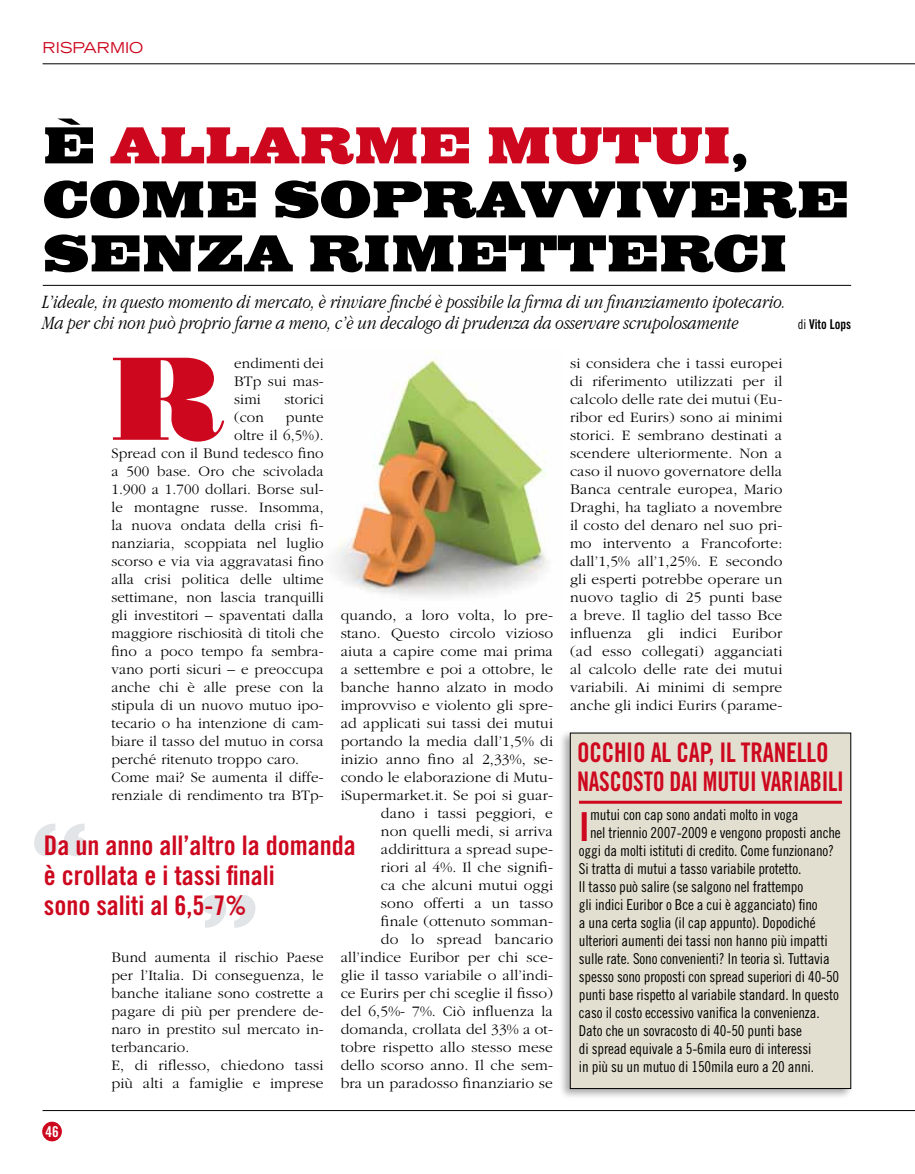
<style>
.page{position:relative;width:915px;height:1174px;background:#fff}
.page>*{position:absolute;margin:0;border:0;box-sizing:border-box;transform-origin:0 0}
.t1{font:123px "Thorowgood D";color:#cd071e}
.t2{font:108px "Egyptienne D Bold Exte";color:#e2e5e7}
.t3{font:54px/54px "Egyptienne D Bold Exte";letter-spacing:-.01em;color:#000}
.t4{font:39.9px "Trade Gothic LT Std Bd Cn 20";color:#cd071e}
.t5{font:27px/30px "Trade Gothic LT Std Bd Cn 20";color:#cd071e}
.t6{font:27px/28.5px "Trade Gothic LT Std Bd Cn 20";color:#cd071e;scale:.93 1}
.t7{font:italic 300 condensed 19.5px/21px "Garamond";color:#000}
.t8{font:300 15px/18px "Garamond";letter-spacing:.01em;color:#000;text-align:justify}
.t9{font:15px "Trade Gothic LT Std Cn 18";letter-spacing:-.01em;color:#000}
.t10{font:expanded 15px "Trade Gothic LT Std";color:#cd071e}
.t11{font:15px "Trade Gothic LT Std Bd Cn 20";color:#fff}
.t12{font:13.5px "Trade Gothic LT Std Bd Cn 20";color:#000;scale:.95 1}
.s1{color:#cd071e}
.s2{font-family:"Trade Gothic LT Std Cn 18"}
</style>
<div class="page">
<div style="left:42px;top:1121px;width:20px;height:20px;background:#cd071e;border-radius:50%"></div>
<img style="left:335px;top:349px;width:214px;height:248px">
<hr style="left:43px;top:63px;width:871px;height:1px;background:#000">
<hr style="left:43px;top:285px;width:807px;height:1px;background:#000">
<hr style="left:43px;top:1110px;width:871px;height:1px;background:#000">
<div style="left:558px;top:729px;width:295px;height:371px;background:#000;opacity:.33"></div>
<div style="left:570px;top:733px;width:280px;height:355px;background:#e3dfd0"></div>
<div style="left:569px;top:732px;width:281px;height:357px;border:1px solid #000"></div>
<hr style="left:578px;top:800px;width:263px;height:3px;background:#cd071e">
<p class="t10" style="left:43px;top:38px;width:102px">RISPARMIO</p>
<h3 class="t3" style="left:43px;top:120px;width:807px">È <span class="s1">ALLARME MUTUI</span>,<br>COME SOPRAVVIVERE<br>SENZA RIMETTERCI</h3>
<h3 class="t7" style="left:43px;top:292px;width:744px">L’ideale, in questo momento di mercato, è rinviare finché è possibile la firma di un finanziamento ipotecario.<br>Ma per chi non può proprio farne a meno, c’è un decalogo di prudenza da osservare scrupolosamente</h3>
<h1 class="t1" style="left:111px;top:329px;width:114px">R</h1>
<p class="t8" style="left:234px;top:354px;width:91px">endimenti dei BTp sui mas&shy;simi</p>
<p class="t12" style="left:797px;top:316px;width:58px"><span class="s2">di</span> Vito Lops</p>
<p class="t8" style="left:570px;top:354px;width:214px">si considera che i tassi europei di riferimento utilizzati per il calcolo delle rate dei mutui (Eu&shy;ribor ed Eurirs) sono ai minimi storici. E sembrano destinati a scendere ulteriormente. Non a caso il nuovo governatore della Banca centrale europea, Mario Draghi, ha tagliato a novembre il costo del denaro nel suo pri&shy;mo intervento a Francoforte: dall’1,5% all’1,25%. E secondo gli esperti potrebbe operare un nuovo taglio di 25 punti base a breve. Il taglio del tasso Bce influenza gli indici Euribor (ad esso collegati) agganciati al calcolo delle rate dei mutui variabili. Ai minimi di sempre anche gli indici Eurirs (parame-</p>
<p class="t8" style="left:284px;top:390px;width:41px">storici</p>
<p class="t8" style="left:234px;top:408px;width:31px">(con</p>
<p class="t8" style="left:286px;top:408px;width:39px">punte</p>
<p class="t8" style="left:234px;top:426px;width:91px">oltre il 6,5%).</p>
<p class="t8" style="left:111px;top:444px;width:214px">Spread con il Bund tedesco fino</p>
<p class="t8" style="left:111px;top:462px;width:214px">a 500 base. Oro che scivolada</p>
<p class="t8" style="left:111px;top:480px;width:214px">1.900 a 1.700 dollari. Borse sul-</p>
<p class="t8" style="left:111px;top:498px;width:214px">le montagne russe. Insomma,</p>
<p class="t8" style="left:111px;top:516px;width:214px">la nuova ondata della crisi fi-</p>
<p class="t8" style="left:111px;top:534px;width:214px">nanziaria, scoppiata nel luglio</p>
<p class="t8" style="left:111px;top:552px;width:214px">scorso e via via aggravatasi fino</p>
<p class="t8" style="left:111px;top:570px;width:214px">alla crisi politica delle ultime</p>
<p class="t8" style="left:111px;top:588px;width:214px">settimane, non lascia tranquilli</p>
<p class="t8" style="left:111px;top:606px;width:214px">gli investitori – spaventati dalla</p>
<p class="t8" style="left:111px;top:624px;width:214px">maggiore rischiosità di titoli che</p>
<p class="t8" style="left:111px;top:642px;width:214px">fino a poco tempo fa sembra-</p>
<p class="t8" style="left:111px;top:660px;width:214px">vano porti sicuri – e preoccupa</p>
<p class="t8" style="left:111px;top:678px;width:214px">anche chi è alle prese con la</p>
<p class="t8" style="left:111px;top:696px;width:214px">stipula di un nuovo mutuo ipo-</p>
<p class="t8" style="left:111px;top:714px;width:214px">tecario o ha intenzione di cam-</p>
<p class="t8" style="left:111px;top:732px;width:214px">biare il tasso del mutuo in corsa</p>
<p class="t8" style="left:111px;top:750px;width:189px">perché ritenuto troppo caro.</p>
<p class="t8" style="left:111px;top:768px;width:214px">Come mai? Se aumenta il diffe-</p>
<p class="t8" style="left:111px;top:786px;width:214px">renziale di rendimento tra BTp-</p>
<p class="t8" style="left:340px;top:606px;width:214px;text-align:right">quando, a loro volta, lo pre&shy;stano. Questo circolo vizioso aiuta a capire come mai prima a settembre e poi a ottobre, le banche hanno alzato in modo improvviso e violento gli spre&shy;ad applicati sui tassi dei mutui portando la media dall’1,5% di inizio anno fino al 2,33%, se&shy;condo le elaborazione di Mutu&shy;iSupermarket.it. Se poi si guar&shy;dano i tassi peggiori, e<br>non quelli medi, si arriva addirittura a spread supe-<br>riori al 4%. Il che signifi-<br>ca che alcuni mutui oggi<br>sono offerti a un tasso finale (ottenuto somman-<br>do lo spread bancario all’indice Euribor per chi sce&shy;glie il tasso variabile o all’indi&shy;ce Eurirs per chi sceglie il fisso) del 6,5%- 7%. Ciò influenza la domanda, crollata del 33% a ot&shy;tobre rispetto allo stesso mese dello scorso anno. Il che sem&shy;bra un paradosso finanziario se</p>
<h3 class="t6" style="left:577px;top:738px;width:288px">OCCHIO AL CAP, IL TRANELLO nascosto DAI MUTUI VARIABILI</h3>
<h3 class="t4" style="left:578px;top:802px;width:13px">I</h3>
<p class="t9" style="left:590px;top:806px;width:210px">mutui con cap sono andati molto in voga</p>
<h2 class="t2" style="left:28px;top:802px;width:67px">“</h2>
<p class="t9" style="left:590px;top:824px;width:252px">nel triennio 2007-2009 e vengono proposti anche</p>
<p class="t9" style="left:578px;top:842px;width:256px">oggi da molti istituti di credito. Come funzionano?</p>
<p class="t9" style="left:578px;top:860px;width:224px">Si tratta di mutui a tasso variabile protetto.</p>
<p class="t9" style="left:578px;top:878px;width:226px">Il tasso può salire (se salgono nel frattempo</p>
<p class="t9" style="left:578px;top:896px;width:240px">gli indici Euribor o Bce a cui è agganciato) fino</p>
<p class="t9" style="left:578px;top:914px;width:238px">a una certa soglia (il cap appunto). Dopodiché</p>
<p class="t9" style="left:578px;top:932px;width:250px">ulteriori aumenti dei tassi non hanno più impatti</p>
<p class="t9" style="left:578px;top:950px;width:252px">sulle rate. Sono convenienti? In teoria sì. Tuttavia</p>
<p class="t9" style="left:578px;top:968px;width:262px">spesso sono proposti con spread superiori di 40-50</p>
<p class="t9" style="left:578px;top:986px;width:261px">punti base rispetto al variabile standard. In questo</p>
<p class="t9" style="left:578px;top:1004px;width:242px">caso il costo eccessivo vanifica la convenienza.</p>
<p class="t9" style="left:578px;top:1022px;width:224px">Dato che un sovracosto di 40-50 punti base</p>
<p class="t9" style="left:578px;top:1040px;width:234px">di spread equivale a 5-6mila euro di interessi</p>
<p class="t9" style="left:578px;top:1058px;width:236px">in più su un mutuo di 150mila euro a 20 anni.</p>
<h3 class="t5" style="left:44px;top:830px;width:313px">Da un anno all’altro la domanda è crollata e i tassi finali<br>sono saliti al 6,5-7%</h3>
<h2 class="t2" style="left:261px;top:949px;width:67px;rotate:-180deg">“</h2>
<p class="t8" style="left:111px;top:948px;width:214px;text-align:left">Bund aumenta il rischio Paese per l’Italia. Di conseguenza, le banche italiane sono costrette a pagare di più per prendere de&shy;naro in prestito sul mercato in&shy;terbancario.<br>E, di riflesso, chiedono tassi più alti a famiglie e imprese</p>
<p class="t11" style="left:45px;top:1122px;width:15px">46</p>
</div>
